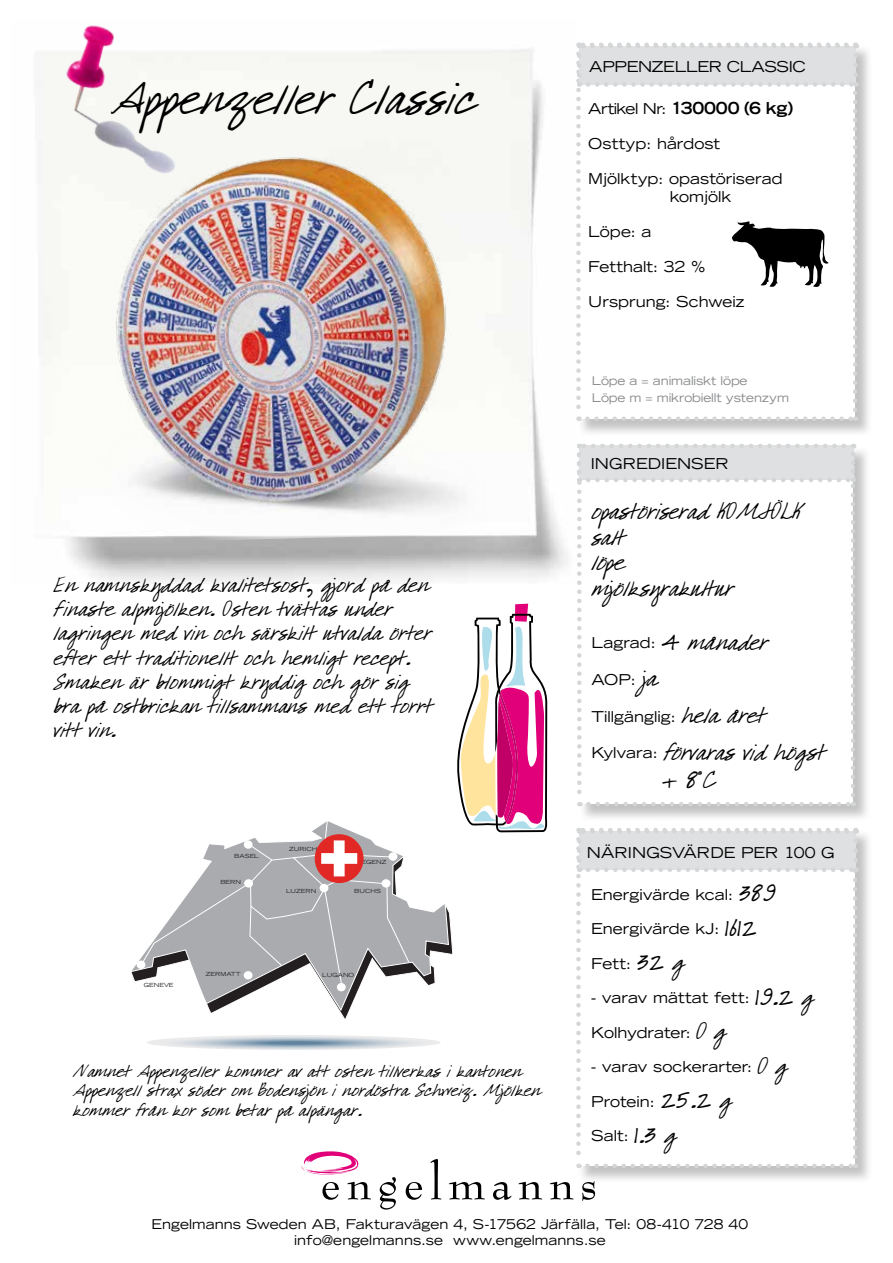
<style>
.page{position:relative;width:893px;height:1263px;background:#fff}
.page>*{position:absolute;margin:0;border:0;box-sizing:border-box;transform-origin:0 0}
.t1{font:36px "DJB Whata Babe";color:#000}
.t2{font:18px/25.5px "DJB Whata Babe";letter-spacing:-.02em;color:#000}
.t3{font:16.5px/24px "DJB Whata Babe";letter-spacing:-.01em;color:#000}
.t4{font:700 expanded 16.5px "Trade Gothic LT Std";letter-spacing:-.015em;color:#000}
.t5{font:expanded 15px/18px "Trade Gothic LT Std";color:#000}
.t6{font:expanded 15px "Trade Gothic LT Std";letter-spacing:-.02em;color:#000}
.t7{font:13.5px/19.5px "DJB Whata Babe";letter-spacing:-.01em;color:#000}
.t8{font:expanded 13.5px/16.5px "Trade Gothic LT Std";letter-spacing:.005em;color:#000;text-align:center}
.t9{font:expanded 12px/16.5px "Trade Gothic LT Std";letter-spacing:-.01em;color:#87888a}
.t10{font:expanded 5.55px "Trade Gothic LT Std";color:#231f20;scale:1.06 1}
.s1{font-weight:400;font-size:15px}
.s2{font-family:"Trade Gothic LT Std";font-stretch:expanded;font-size:15px}
.s3{font-family:"DJB Whata Babe";font-stretch:normal;font-size:18px}
</style>
<div class="page">
<svg style="left:322px;top:1182px;width:17px;height:18px"></svg>
<svg style="left:347px;top:1182px;width:24px;height:17px"></svg>
<svg style="left:380px;top:1177px;width:16px;height:32px"></svg>
<svg style="left:406px;top:1182px;width:16px;height:18px"></svg>
<svg style="left:431px;top:1159px;width:10px;height:40px"></svg>
<svg style="left:449px;top:1182px;width:36px;height:17px"></svg>
<svg style="left:493px;top:1182px;width:18px;height:18px"></svg>
<svg style="left:519px;top:1182px;width:23px;height:17px"></svg>
<svg style="left:550px;top:1182px;width:23px;height:17px"></svg>
<svg style="left:582px;top:1184px;width:13px;height:17px"></svg>
<svg style="left:301px;top:1151px;width:58px;height:23px"></svg>
<div style="left:577px;top:44px;width:296px;height:393px;background:#000;opacity:.24"></div>
<img style="left:34px;top:25px;width:194px;height:161px">
<svg style="left:457px;top:604px;width:91px;height:228px"></svg>
<svg style="left:576px;top:43px;width:282px;height:378px"></svg>
<div style="left:577px;top:829px;width:296px;height:355px;background:#000;opacity:.24"></div>
<svg style="left:576px;top:828px;width:282px;height:340px"></svg>
<div style="left:578px;top:445px;width:293px;height:378px;background:#000;opacity:.24"></div>
<svg style="left:577px;top:444px;width:278px;height:362px"></svg>
<svg style="left:131px;top:904px;width:318px;height:106px"></svg>
<svg style="left:147px;top:1035px;width:294px;height:15px"></svg>
<div style="left:337px;top:983px;width:9px;height:8px;background:#fff;border-radius:50%"></div>
<div style="left:137px;top:960px;width:8px;height:9px;background:#fff;border-radius:50%"></div>
<img style="left:60px;top:142px;width:487px;height:402px">
<svg style="left:141px;top:821px;width:269px;height:165px"></svg>
<h1 class="t1" style="left:111px;top:80px;width:366px">Appenzeller Classic</h1>
<p class="t3" style="left:54px;top:575px;width:381px">En namnskyddad kvalitetsost, gjord på den f inaste alpmjölken. Osten tvättas under lagringen med vin och särskilt utvalda örter efter ett traditionellt och hemligt recept.<br>Smaken är blommigt kryddig och gör sig bra på ostbrickan tillsammans med ett torrt vitt vin.</p>
<p class="t10" style="left:144px;top:981px;width:30px">GENEVE</p>
<p class="t10" style="left:234px;top:853px;width:25px">BASEL</p>
<p class="t10" style="left:220px;top:879px;width:21px">BERN</p>
<p class="t10" style="left:289px;top:845px;width:28px">ZURICH</p>
<p class="t10" style="left:286px;top:888px;width:30px">LUZERN</p>
<p class="t10" style="left:351px;top:858px;width:35px">BREGENZ</p>
<p class="t10" style="left:354px;top:887px;width:27px">BUCHS</p>
<p class="t10" style="left:206px;top:971px;width:34px">ZERMATT</p>
<p class="t10" style="left:322px;top:971px;width:32px">LUGANO</p>
<p class="t7" style="left:73px;top:1062px;width:469px">Namnet Appenzeller kommer av att osten tillverkas i kantonen<br>Appenzell strax söder om Bodensjön i nordöstra Schweiz. Mjölken kommer från kor som betar på alpängar.</p>
<p class="t6" style="left:589px;top:57px;width:218px">APPENZELLER CLASSIC</p>
<p class="t4" style="left:588px;top:97px;width:206px"><span class="s1">Artikel Nr:</span> 130000 (6 kg)</p>
<p class="t5" style="left:588px;top:134px;width:134px">Osttyp: hårdost</p>
<p class="t5" style="left:670px;top:169px;width:114px;text-indent:-81px">Mjölktyp: opastöriserad komjölk</p>
<p class="t5" style="left:588px;top:222px;width:65px">Löpe: a</p>
<p class="t5" style="left:588px;top:257px;width:119px">Fetthalt: 32 %</p>
<p class="t5" style="left:588px;top:292px;width:158px">Ursprung: Schweiz</p>
<p class="t9" style="left:592px;top:372px;width:199px">Löpe a = animaliskt löpe<br>Löpe m = mikrobiellt ystenzym</p>
<p class="t5" style="left:591px;top:454px;width:140px">INGREDIENSER</p>
<p class="t2" style="left:591px;top:500px;width:212px">opastöriserad K OMJÖLK salt<br>löpe<br>mjölksyrakultur</p>
<p class="t2" style="left:591px;top:631px;width:178px"><span class="s2">Lagrad:</span> 4 månader</p>
<p class="t5" style="left:591px;top:670px;width:67px">AOP: <span class="s3">ja</span></p>
<p class="t5" style="left:591px;top:707px;width:176px">Tillgänglig: <span class="s3">hela året</span></p>
<p class="t2" style="left:662px;top:739px;width:165px;line-height:28.2px;text-indent:-71px"><span class="s2">Kylvara:</span> förvaras vid högst + 8°C</p>
<p class="t5" style="left:587px;top:843px;width:249px">NÄRINGSVÄRDE PER 100 G</p>
<p class="t5" style="left:591px;top:885px;width:186px">Energivärde kcal: <span class="s3">389</span></p>
<p class="t5" style="left:591px;top:919px;width:168px">Energivärde kJ: <span class="s3">1612</span></p>
<p class="t5" style="left:591px;top:954px;width:94px">Fett: <span class="s3">32 g</span></p>
<p class="t5" style="left:591px;top:988px;width:224px">- varav mättat fett: <span class="s3">19.2 g</span></p>
<p class="t5" style="left:591px;top:1023px;width:136px">Kolhydrater: <span class="s3">O g</span></p>
<p class="t5" style="left:591px;top:1057px;width:198px">- varav sockerarter: <span class="s3">O g</span></p>
<p class="t5" style="left:591px;top:1092px;width:142px">Protein: <span class="s3">25.2 g</span></p>
<p class="t5" style="left:591px;top:1126px;width:87px">Salt: <span class="s3">1.3 g</span></p>
<p class="t8" style="left:152px;top:1215px;width:598px">Engelmanns Sweden AB, Fakturavägen 4, S-17562 Järfälla, Tel: 08-410 728 40 info@engelmanns.se www.engelmanns.se</p>
</div>
